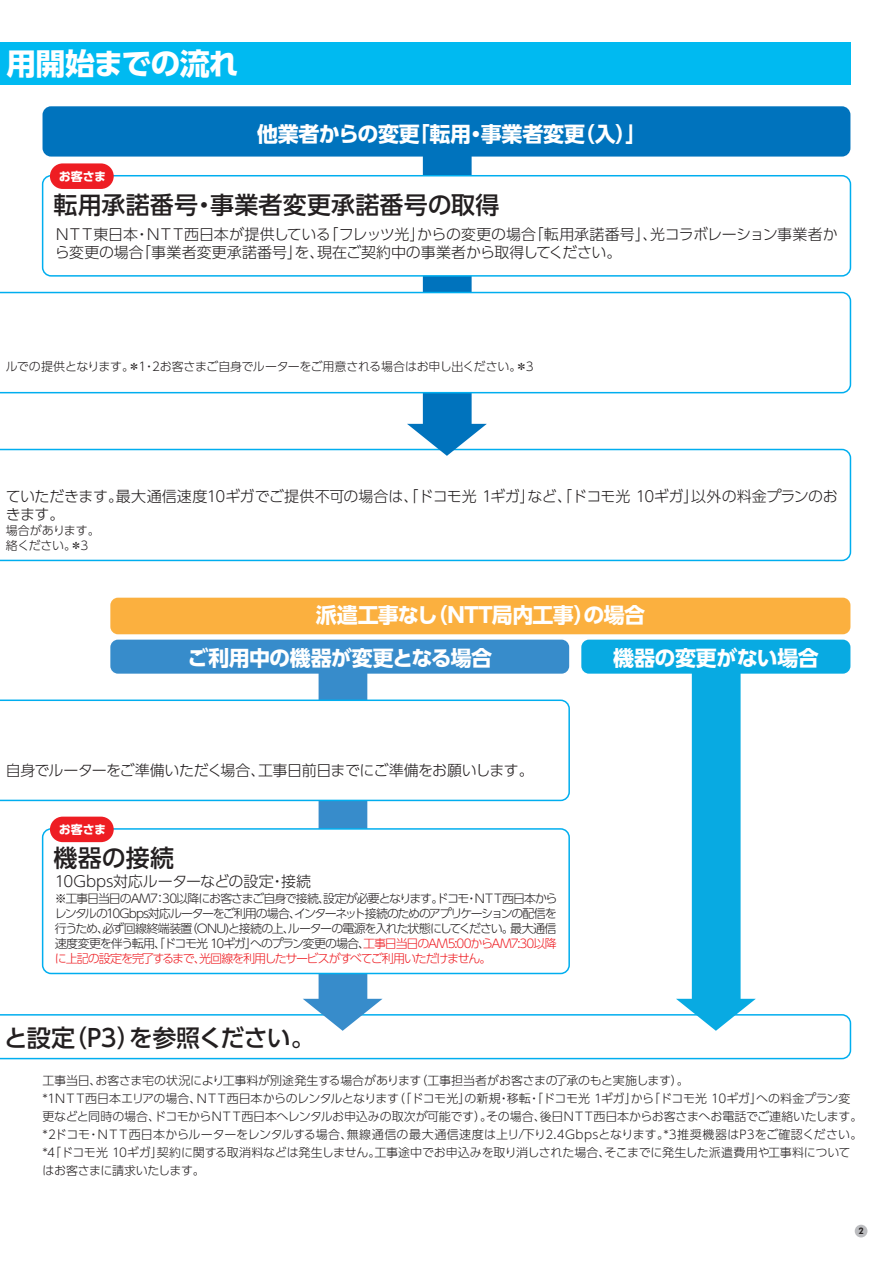
<style>
.page{position:relative;width:893px;height:1263px;background:#fff}
.page>*{position:absolute;margin:0;border:0;box-sizing:border-box;transform-origin:0 0}
.t1{font:700 30px "UD Shin Go Pro";letter-spacing:-.03em;color:#fff}
.t2{font:500 24px "UD Shin Go Pro";letter-spacing:.005em;color:#231f20}
.t3{font:500 24px "UD Shin Go Pro";letter-spacing:-.035em;color:#231f20}
.t4{font:700 21px "UD Shin Go Pro";letter-spacing:-.025em;color:#fff}
.t5{font:300 15px/18px "UD Shin Go Pro";letter-spacing:-.025em;color:#231f20}
.t6{font:300 12px/18px "UD Shin Go Pro";letter-spacing:-.03em;color:#231f20}
.t7{font:700 12px "UD Shin Go Pro";letter-spacing:-.02em;color:#fff}
.t8{font:700 9px "Futura Windows";color:#231f20}
.s1{color:#ee1d23}
</style>
<div class="page">
<div style="left:110px;top:598px;width:740px;height:36px;background:#fbb03f;border-radius:8px"></div>
<div style="left:423px;top:131px;width:49px;height:299px;background:#0073bd"></div>
<div style="left:319px;top:654px;width:48px;height:350px;background:#378ccb"></div>
<div style="left:692px;top:654px;width:49px;height:350px;background:#08aae2"></div>
<svg style="left:0;top:999px;width:851px;height:60px"></svg>
<div style="left:0;top:43px;width:850px;height:42px;background:#00baf1"></div>
<div style="left:43px;top:176px;width:807px;height:100px;background:#fff;border-radius:9px"></div>
<div style="left:42px;top:175px;width:809px;height:102px;border:2px solid #00aeef;border-radius:9px"></div>
<div style="left:50px;top:163px;width:64px;height:26px;background:#ee1d23;border-radius:13px"></div>
<div style="left:110px;top:640px;width:459px;height:34px;background:#378ccb;border-radius:8px"></div>
<div style="left:581px;top:640px;width:269px;height:34px;background:#08aae2;border-radius:8px"></div>
<div style="left:43px;top:106px;width:807px;height:51px;background:#0073bd;border-radius:9px"></div>
<div style="left:43px;top:829px;width:526px;height:144px;background:#fff;border-radius:9px"></div>
<div style="left:42px;top:828px;width:528px;height:146px;border:2px solid #00aeef;border-radius:9px"></div>
<div style="left:50px;top:817px;width:64px;height:25px;background:#ee1d23;border-radius:13px"></div>
<svg style="left:0;top:699px;width:570px;height:102px"></svg>
<svg style="left:0;top:292px;width:851px;height:101px"></svg>
<svg style="left:0;top:449px;width:851px;height:112px"></svg>
<svg style="left:407px;top:424px;width:80px;height:32px"></svg>
<div style="left:855px;top:1225px;width:12px;height:12px;background:#bcbdc0;border-radius:50%"></div>
<h1 class="t1" style="left:6px;top:39px;width:234px">用開始までの流れ</h1>
<p class="t7" style="left:59px;top:167px;width:49px">お客さま</p>
<h3 class="t4" style="left:257px;top:116px;width:391px">他業者からの変更「転用・事業者変更（入）」</h3>
<h2 class="t2" style="left:53px;top:185px;width:448px">転用承諾番号・事業者変更承諾番号の取得</h2>
<p class="t5" style="left:55px;top:225px;width:785px">ＮＴＴ東日本・ＮＴＴ西日本が提供している「フレッツ光」からの変更の場合「転用承諾番号」、光コラボレーション事業者から変更の場合「事業者変更承諾番号」を、現在ご契約中の事業者から取得してください。</p>
<p class="t6" style="left:6px;top:357px;width:529px">ルでの提供となります。＊1・2お客さまご自身でルーターをご用意される場合はお申し出ください。＊3</p>
<p class="t5" style="left:6px;top:486px;width:834px">ていただきます。最大通信速度10ギガでご提供不可の場合は、「ドコモ光 1ギガ」など、「ドコモ光 10ギガ」以外の料金プランのおきます。</p>
<p class="t6" style="left:6px;top:523px;width:95px;line-height:15px">場合があります。絡ください。＊3</p>
<h3 class="t4" style="left:316px;top:598px;width:331px">派遣工事なし（NTT局内工事）の場合</h3>
<h3 class="t4" style="left:187px;top:640px;width:306px">ご利用中の機器が変更となる場合</h3>
<h3 class="t4" style="left:613px;top:640px;width:207px">機器の変更がない場合</h3>
<p class="t5" style="left:6px;top:761px;width:529px">自身でルーターをご準備いただく場合、工事日前日までにご準備をお願いします。</p>
<p class="t7" style="left:59px;top:820px;width:49px">お客さま</p>
<p class="t5" style="left:55px;top:872px;width:258px">10Gbps対応ルーターなどの設定・接続</p>
<p class="t6" style="left:55px;top:890px;width:504px;line-height:15px;text-align:justify">※工事日当日のAM7：30以降にお客さまご自身で接続、設定が必要となります。ドコモ・ＮＴＴ西日本からレンタルの10Gbps対応ルーターをご利用の場合、インターネット接続のためのアプリケーションの配信を行うため、必ず回線終端装置（ONU)と接続の上、ルーターの電源を入れた状態にしてください。最大通信速度変更を伴う転用、「ドコモ光 10ギガ」へのプラン変更の場合、<span class="s1">工事日当日のAM5:00からAM7:30以降に上記の設定を完了するまで、光回線を利用したサービスがすべてご利用いただけません。</span></p>
<h2 class="t2" style="left:53px;top:838px;width:122px">機器の接続</h2>
<h2 class="t3" style="left:4px;top:1018px;width:312px">と設定（P3）を参照ください。</h2>
<p class="t6" style="left:43px;top:1071px;width:821px">工事当日、お客さま宅の状況により工事料が別途発生する場合があります（工事担当者がお客さまの了承のもと実施します）。<br>*1ＮＴＴ西日本エリアの場合、ＮＴＴ西日本からのレンタルとなります（「ドコモ光」の新規・移転・「ドコモ光 1ギガ」から「ドコモ光 10ギガ」への料金プラン変更などと同時の場合、ドコモからＮＴＴ西日本へレンタルお申込みの取次が可能です）。その場合、後日ＮＴＴ西日本からお客さまへお電話でご連絡いたします。*2ドコモ・ＮＴＴ西日本からルーターをレンタルする場合、無線通信の最大通信速度は上リ/下り2.4Gbpsとなります。*3推奨機器はP3をご確認ください。*4「ドコモ光 10ギガ」契約に関する取消料などは発生しません。工事途中でお申込みを取り消しされた場合、そこまでに発生した派遣費用や工事料についてはお客さまに請求いたします。</p>
<p class="t8" style="left:858px;top:1225px;width:7px">2</p>
</div>
